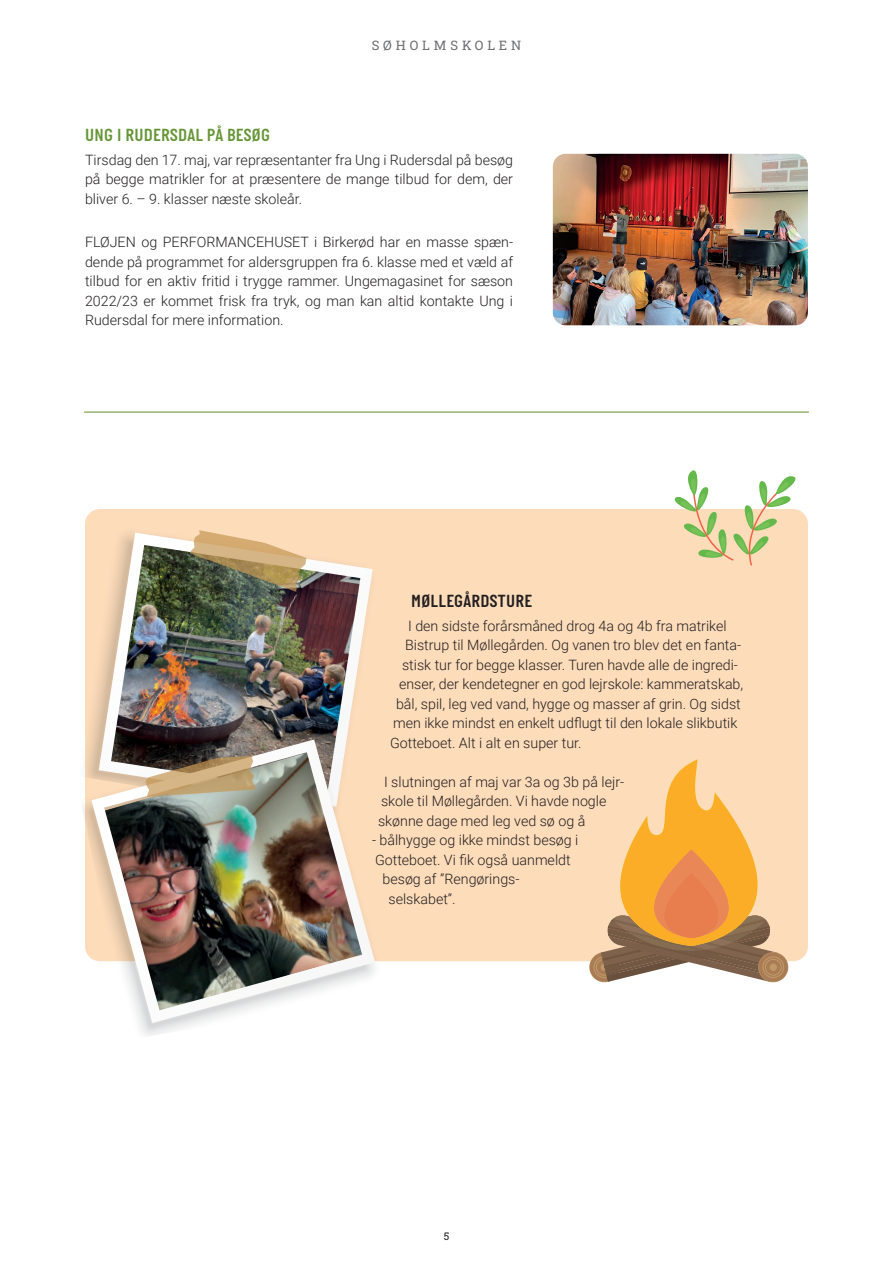
<style>
.page{position:relative;width:893px;height:1263px;background:#fff}
.page>*{position:absolute;margin:0;border:0;box-sizing:border-box;transform-origin:0 0}
.t1{font:600 18px "Italian Plate No 1";letter-spacing:.02em;color:#669637}
.t2{font:600 18px "Italian Plate No 1";letter-spacing:.02em;color:#231f20}
.t3{font:300 14.25px/19.5px "Roboto";color:#231f20;text-align:justify}
.t4{font:13.05px "Roboto Slab";letter-spacing:.3em;color:#6c6d70}
.t5{font:10.5px "Roboto Slab";color:#231f20}
</style>
<div class="page">
<div style="left:85px;top:509px;width:723px;height:452px;background:#fddcba;border-radius:15px"></div>
<img style="left:553px;top:154px;width:255px;height:171px">
<svg style="left:589px;top:759px;width:199px;height:224px"></svg>
<img style="left:99px;top:533px;width:274px;height:204px">
<img style="left:190px;top:530px;width:117px;height:62px">
<svg style="left:83px;top:737px;width:299px;height:299px"></svg>
<img style="left:91px;top:739px;width:284px;height:284px">
<svg style="left:145px;top:756px;width:111px;height:41px;background:#ac9774"></svg>
<hr style="left:84px;top:412px;width:725px;height:1px;background:#669637">
<svg style="left:674px;top:470px;width:126px;height:96px"></svg>
<p class="t4" style="left:372px;top:36px;width:151px">SØHOLMSKOLEN</p>
<p class="t1" style="left:85px;top:125px;width:186px">UNG I RUDERSDAL PÅ BESØG</p>
<p class="t3" style="left:85px;top:149px;width:430px">Tirsdag den 17. maj, var repræsentanter fra Ung i Rudersdal på besøg på begge matrikler for at præsentere de mange tilbud for dem, der bliver 6. – 9. klasser næste skoleår.</p>
<p class="t3" style="left:85px;top:232px;width:430px">FLØJEN og PERFORMANCEHUSET i Birkerød har en masse spæn&shy;dende på programmet for aldersgruppen fra 6. klasse med et væld af tilbud for en aktiv fritid i trygge rammer. Ungemagasinet for sæson 2022/23 er kommet frisk fra tryk, og man kan altid kontakte Ung i Rudersdal for mere information.</p>
<p class="t2" style="left:411px;top:591px;width:122px">MØLLEGÅRDSTURE</p>
<p class="t3" style="left:408px;top:615px;width:320px">I den sidste forårsmåned drog 4a og 4b fra matrikel</p>
<p class="t3" style="left:405px;top:635px;width:338px">Bistrup til Møllegården. Og vanen tro blev det en fanta-</p>
<p class="t3" style="left:402px;top:654px;width:337px">stisk tur for begge klasser. Turen havde alle de ingredi-</p>
<p class="t3" style="left:399px;top:674px;width:346px">enser, der kendetegner en god lejrskole: kammeratskab,</p>
<p class="t3" style="left:396px;top:693px;width:346px">bål, spil, leg ved vand, hygge og masser af grin. Og sidst</p>
<p class="t3" style="left:393px;top:713px;width:346px">men ikke mindst en enkelt udflugt til den lokale slikbutik</p>
<p class="t3" style="left:390px;top:732px;width:193px">Gotteboet. Alt i alt en super tur.</p>
<p class="t3" style="left:378px;top:771px;width:248px;text-align:left;text-indent:6px">I slutningen af maj var 3a og 3b på lejr&shy;skole til Møllegården. Vi havde nogle skønne dage med leg ved sø og å</p>
<p class="t3" style="left:372px;top:830px;width:208px">- bålhygge og ikke mindst besøg i</p>
<p class="t3" style="left:375px;top:849px;width:197px">Gotteboet. Vi fik også uanmeldt</p>
<p class="t3" style="left:383px;top:869px;width:138px">besøg af ”Rengørings-</p>
<p class="t3" style="left:389px;top:888px;width:69px">selskabet”.</p>
<p class="t5" style="left:444px;top:1229px;width:7px">5</p>
</div>
